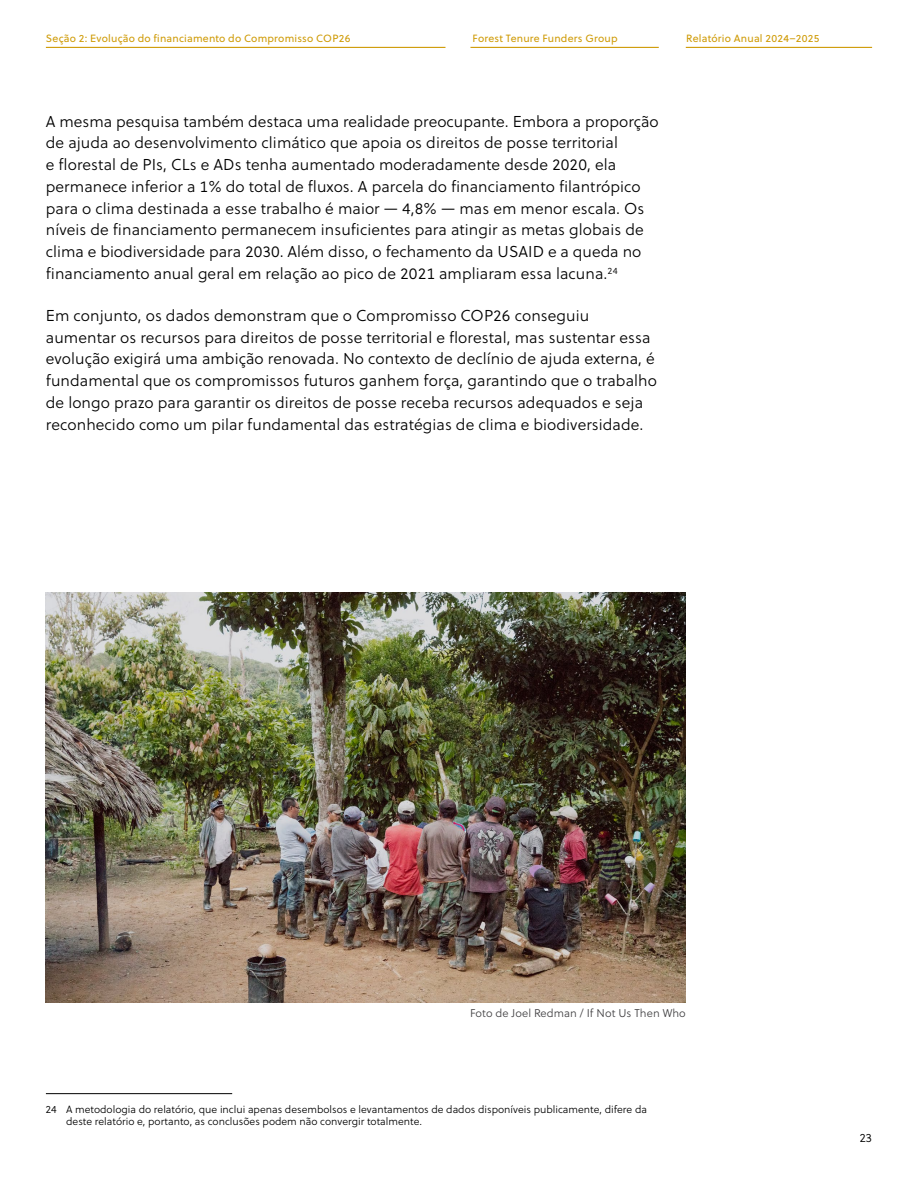
<style>
.page{position:relative;width:918px;height:1188px;background:#fff}
.page>*{position:absolute;margin:0;border:0;box-sizing:border-box;transform-origin:0 0}
.t1{font:15.75px/21.8px "Soleil Lt";letter-spacing:.005em;color:#000}
.t2{font:12px "Soleil Lt";color:#000}
.t3{font:11.25px "Soleil Lt";letter-spacing:.005em;color:#414042}
.t4{font:10.5px/12px "Soleil Lt";color:#000}
.t5{font:10.5px "Soleil";letter-spacing:.02em;color:#cf9b07}
</style>
<div class="page">
<hr style="left:470px;top:47px;width:189px;height:1px;background:#cf9b07">
<hr style="left:686px;top:47px;width:186px;height:1px;background:#cf9b07">
<hr style="left:46px;top:47px;width:399px;height:1px;background:#cf9b07">
<hr style="left:46px;top:1093px;width:186px;height:1px;background:#000">
<img style="left:46px;top:592px;width:640px;height:411px">
<p class="t5" style="left:46px;top:30px;width:306px">Seção 2: Evolução do financiamento do Compromisso COP26</p>
<p class="t5" style="left:472px;top:30px;width:147px">Forest Tenure Funders Group</p>
<p class="t5" style="left:686px;top:30px;width:135px">Relatório Anual 2024–2025</p>
<p class="t1" style="left:46px;top:110px;width:614px">A mesma pesquisa também destaca uma realidade preocupante. Embora a proporção de ajuda ao desenvolvimento climático que apoia os direitos de posse territorial<br>e florestal de PIs, CLs e ADs tenha aumentado moderadamente desde 2020, ela permanece inferior a 1% do total de fluxos. A parcela do financiamento filantrópico para o clima destinada a esse trabalho é maior — 4,8% — mas em menor escala. Os níveis de financiamento permanecem insuficientes para atingir as metas globais de clima e biodiversidade para 2030. Além disso, o fechamento da USAID e a queda no financiamento anual geral em relação ao pico de 2021 ampliaram essa lacuna.<sup>24</sup></p>
<p class="t1" style="left:46px;top:304px;width:613px">Em conjunto, os dados demonstram que o Compromisso COP26 conseguiu aumentar os recursos para direitos de posse territorial e florestal, mas sustentar essa evolução exigirá uma ambição renovada. No contexto de declínio de ajuda externa, é fundamental que os compromissos futuros ganhem força, garantindo que o trabalho de longo prazo para garantir os direitos de posse receba recursos adequados e seja reconhecido como um pilar fundamental das estratégias de clima e biodiversidade.</p>
<p class="t3" style="left:470px;top:1005px;width:217px">Foto de Joel Redman / If Not Us Then Who</p>
<p class="t4" style="left:66px;top:1103px;width:582px;text-indent:-20px">24 A metodologia do relatório, que inclui apenas desembolsos e levantamentos de dados disponíveis publicamente, difere da deste relatório e, portanto, as conclusões podem não convergir totalmente.</p>
<p class="t2" style="left:860px;top:1130px;width:14px">23</p>
</div>
